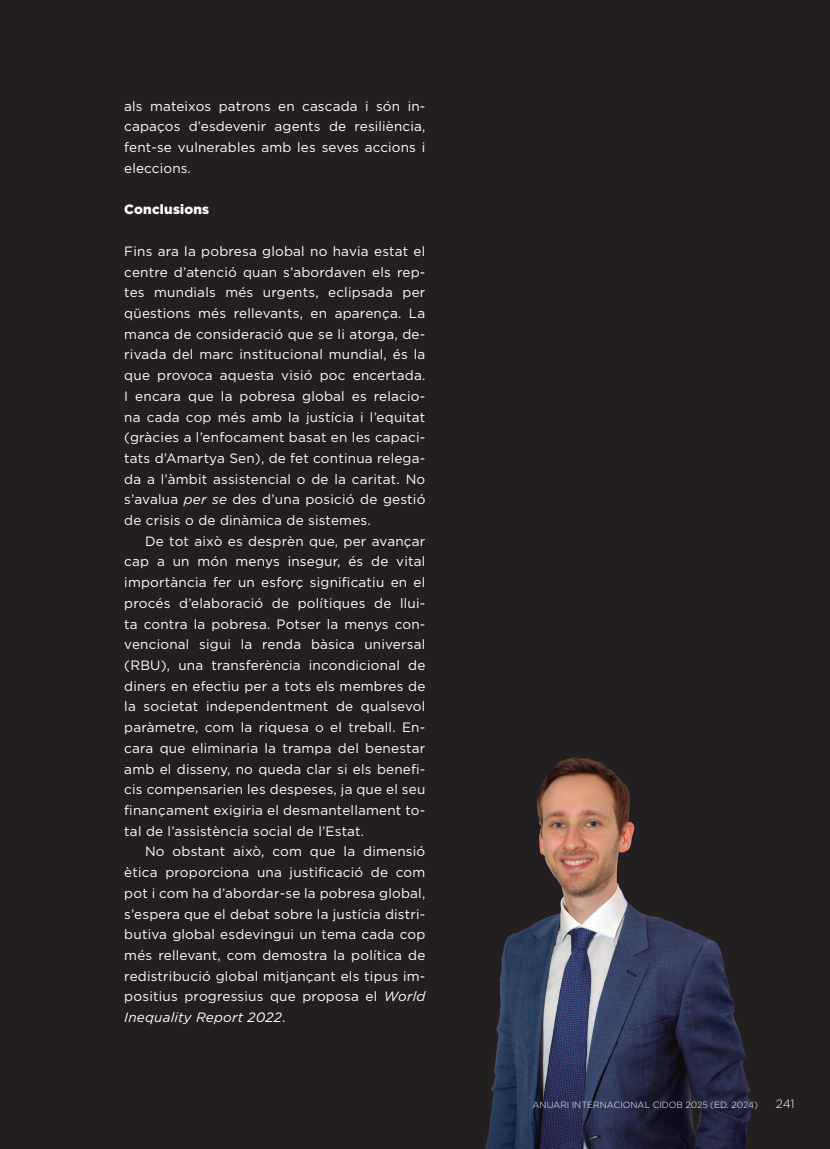
<style>
.page{position:relative;width:830px;height:1149px;background:#fff}
.page>*{position:absolute;margin:0;border:0;box-sizing:border-box;transform-origin:0 0}
.t1{font:13.5px/20.7px "Gotham";letter-spacing:.015em;color:#fff;text-align:justify}
.t2{font:900 13.5px "Gotham";letter-spacing:.015em;color:#fff}
.t3{font:300 12px "Gotham";color:#fff}
.t4{font:300 9px "Gotham";color:#fff}
.s1{font-style:italic}
</style>
<div class="page">
<div style="left:0;top:0;width:829px;height:1148px;background:#231f20"></div>
<img style="left:485px;top:757px;width:266px;height:391px">
<p class="t1" style="left:124px;top:95px;width:302px">als mateixos patrons en cascada i són in&shy;capaços d’esdevenir agents de resiliència, fent-se vulnerables amb les seves accions i eleccions.</p>
<p class="t2" style="left:124px;top:200px;width:86px">Conclusions</p>
<p class="t1" style="left:124px;top:240px;width:302px">Fins ara la pobresa global no havia estat el centre d’atenció quan s’abordaven els rep&shy;tes mundials més urgents, eclipsada per qüestions més rellevants, en aparença. La manca de consideració que se li atorga, de&shy;rivada del marc institucional mundial, és la que provoca aquesta visió poc encertada.<br>I encara que la pobresa global es relacio&shy;na cada cop més amb la justícia i l’equitat (gràcies a l’enfocament basat en les capaci&shy;tats d’Amartya Sen), de fet continua relega&shy;da a l’àmbit assistencial o de la caritat. No s’avalua <span class="s1">per se</span> des d’una posició de gestió de crisis o de dinàmica de sistemes.</p>
<p class="t1" style="left:124px;top:530px;width:302px;text-indent:21px">De tot això es desprèn que, per avançar cap a un món menys insegur, és de vital importància fer un esforç significatiu en el procés d’elaboració de polítiques de llui&shy;ta contra la pobresa. Potser la menys con&shy;vencional sigui la renda bàsica universal (RBU), una transferència incondicional de diners en efectiu per a tots els membres de la societat independentment de qualsevol paràmetre, com la riquesa o el treball. En&shy;cara que eliminaria la trampa del benestar amb el disseny, no queda clar si els benefi&shy;cis compensarien les despeses, ja que el seu finançament exigiria el desmantellament to&shy;tal de l’assistència social de l’Estat.</p>
<p class="t1" style="left:124px;top:840px;width:302px;text-indent:21px">No obstant això, com que la dimensió ètica proporciona una justificació de com pot i com ha d’abordar-se la pobresa global, s’espera que el debat sobre la justícia distri&shy;butiva global esdevingui un tema cada cop més rellevant, com demostra la política de redistribució global mitjançant els tipus im&shy;positius progressius que proposa el <span class="s1">World Inequality Report 2022</span>.</p>
<p class="t4" style="left:532px;top:1098px;width:227px">ANUARI INTERNACIONAL CIDOB 2025 (ED. 2024)</p>
<p class="t3" style="left:775px;top:1095px;width:20px">241</p>
</div>
